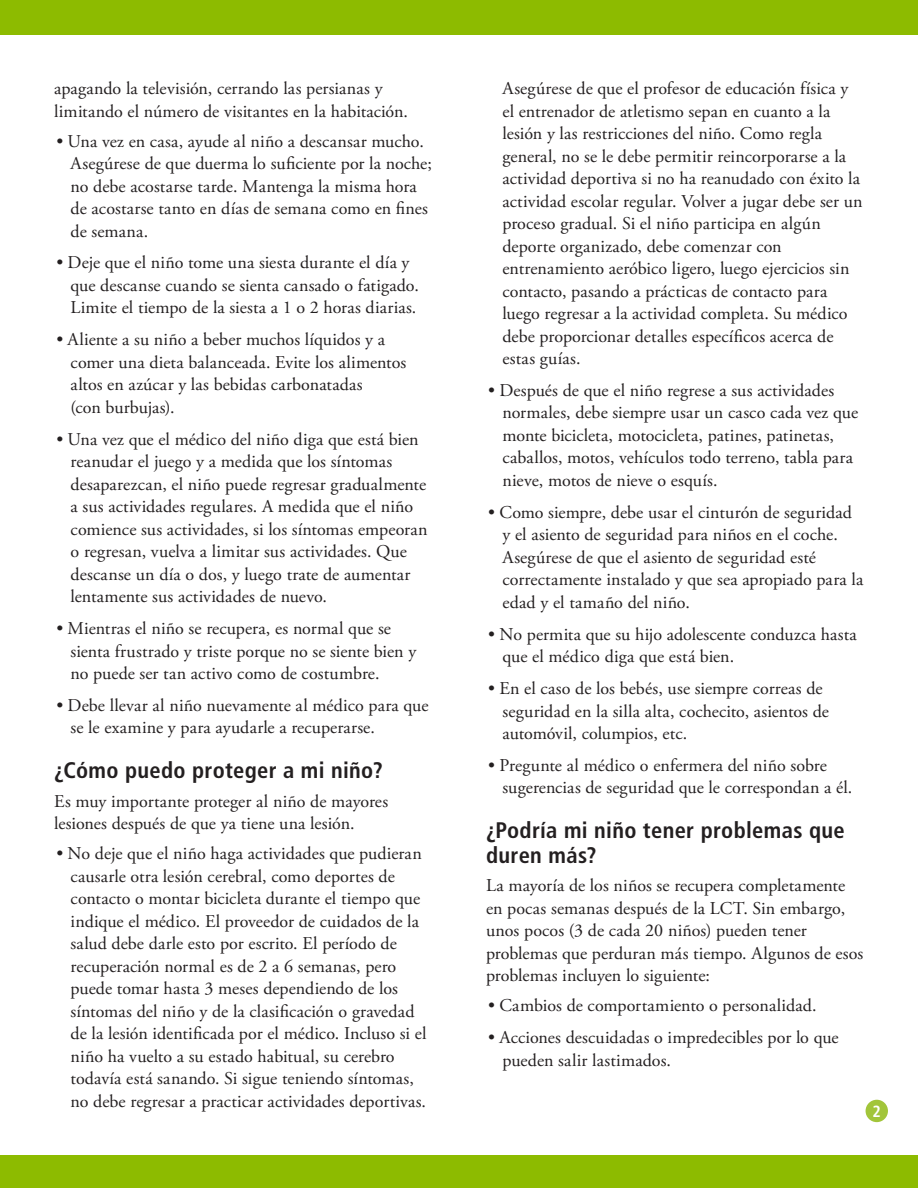
<style>
.page{position:relative;width:918px;height:1188px;background:#fff}
.page>*{position:absolute;margin:0;border:0;box-sizing:border-box;transform-origin:0 0}
.t1{font:700 condensed 22.5px/24.8px "Frutiger LT Std";letter-spacing:.015em;color:#231f20}
.t2{font:18px/22.5px "Adobe Garamond Pro";letter-spacing:.005em;color:#231f20}
.t3{font:700 condensed 16.2px "Frutiger LT Std";color:#fff}
</style>
<div class="page">
<div style="left:0;top:0;width:918px;height:35px;background:#8dbb00"></div>
<div style="left:866px;top:1100px;width:22px;height:22px;background:#a2c53a;border-radius:50%"></div>
<div style="left:0;top:1156px;width:918px;height:32px;background:#8dbb00"></div>
<p class="t2" style="left:54px;top:78px;width:355px">apagando la televisión, cerrando las persianas y limitando el número de visitantes en la habitación.</p>
<p class="t2" style="left:71px;top:130px;width:363px;text-indent:-14px">• Una vez en casa, ayude al niño a descansar mucho.<br>Asegúrese de que duerma lo suficiente por la noche; no debe acostarse tarde. Mantenga la misma hora de acostarse tanto en días de semana como en fines de semana.</p>
<p class="t2" style="left:71px;top:252px;width:350px;text-indent:-14px">• Deje que el niño tome una siesta durante el día y que descanse cuando se sienta cansado o fatigado.<br>Limite el tiempo de la siesta a 1 o 2 horas diarias.</p>
<p class="t2" style="left:71px;top:329px;width:337px;text-indent:-14px">• Aliente a su niño a beber muchos líquidos y a comer una dieta balanceada. Evite los alimentos altos en azúcar y las bebidas carbonatadas<br>(con burbujas).</p>
<p class="t2" style="left:71px;top:428px;width:359px;text-indent:-14px">• Una vez que el médico del niño diga que está bien reanudar el juego y a medida que los síntomas desaparezcan, el niño puede regresar gradualmente a sus actividades regulares. A medida que el niño comience sus actividades, si los síntomas empeoran o regresan, vuelva a limitar sus actividades. Que descanse un día o dos, y luego trate de aumentar lentamente sus actividades de nuevo.</p>
<p class="t2" style="left:71px;top:618px;width:347px;text-indent:-14px">• Mientras el niño se recupera, es normal que se sienta frustrado y triste porque no se siente bien y no puede ser tan activo como de costumbre.</p>
<p class="t2" style="left:71px;top:695px;width:360px;text-indent:-14px">• Debe llevar al niño nuevamente al médico para que se le examine y para ayudarle a recuperarse.</p>
<p class="t1" style="left:54px;top:758px;width:330px">¿Cómo puedo proteger a mi niño?</p>
<p class="t2" style="left:54px;top:790px;width:336px">Es muy importante proteger al niño de mayores lesiones después de que ya tiene una lesión.</p>
<p class="t2" style="left:71px;top:843px;width:358px;text-indent:-14px">• No deje que el niño haga actividades que pudieran causarle otra lesión cerebral, como deportes de contacto o montar bicicleta durante el tiempo que indique el médico. El proveedor de cuidados de la salud debe darle esto por escrito. El período de recuperación normal es de 2 a 6 semanas, pero puede tomar hasta 3 meses dependiendo de los síntomas del niño y de la clasificación o gravedad de la lesión identificada por el médico. Incluso si el niño ha vuelto a su estado habitual, su cerebro todavía está sanando. Si sigue teniendo síntomas, no debe regresar a practicar actividades deportivas.</p>
<p class="t2" style="left:502px;top:78px;width:362px">Asegúrese de que el profesor de educación física y el entrenador de atletismo sepan en cuanto a la lesión y las restricciones del niño. Como regla general, no se le debe permitir reincorporarse a la actividad deportiva si no ha reanudado con éxito la actividad escolar regular. Volver a jugar debe ser un proceso gradual. Si el niño participa en algún deporte organizado, debe comenzar con entrenamiento aeróbico ligero, luego ejercicios sin contacto, pasando a prácticas de contacto para luego regresar a la actividad completa. Su médico debe proporcionar detalles específicos acerca de estas guías.</p>
<p class="t2" style="left:502px;top:380px;width:357px;text-indent:-14px">• Después de que el niño regrese a sus actividades normales, debe siempre usar un casco cada vez que monte bicicleta, motocicleta, patines, patinetas, caballos, motos, vehículos todo terreno, tabla para nieve, motos de nieve o esquís.</p>
<p class="t2" style="left:502px;top:501px;width:362px;text-indent:-14px">• Como siempre, debe usar el cinturón de seguridad y el asiento de seguridad para niños en el coche.<br>Asegúrese de que el asiento de seguridad esté correctamente instalado y que sea apropiado para la edad y el tamaño del niño.</p>
<p class="t2" style="left:502px;top:623px;width:356px;text-indent:-14px">• No permita que su hijo adolescente conduzca hasta que el médico diga que está bien.</p>
<p class="t2" style="left:502px;top:678px;width:328px;text-indent:-14px">• En el caso de los bebés, use siempre correas de seguridad en la silla alta, cochecito, asientos de automóvil, columpios, etc.</p>
<p class="t2" style="left:502px;top:755px;width:351px;text-indent:-14px">• Pregunte al médico o enfermera del niño sobre sugerencias de seguridad que le correspondan a él.</p>
<p class="t1" style="left:486px;top:818px;width:360px">¿Podría mi niño tener problemas que duren más?</p>
<p class="t2" style="left:486px;top:875px;width:379px">La mayoría de los niños se recupera completamente en pocas semanas después de la LCT. Sin embargo, unos pocos (3 de cada 20 niños) pueden tener problemas que perduran más tiempo. Algunos de esos problemas incluyen lo siguiente:</p>
<p class="t2" style="left:488px;top:995px;width:330px">• Cambios de comportamiento o personalidad.</p>
<p class="t2" style="left:503px;top:1027px;width:338px;text-indent:-14px">• Acciones descuidadas o impredecibles por lo que pueden salir lastimados.</p>
<p class="t3" style="left:873px;top:1101px;width:10px">2</p>
</div>
